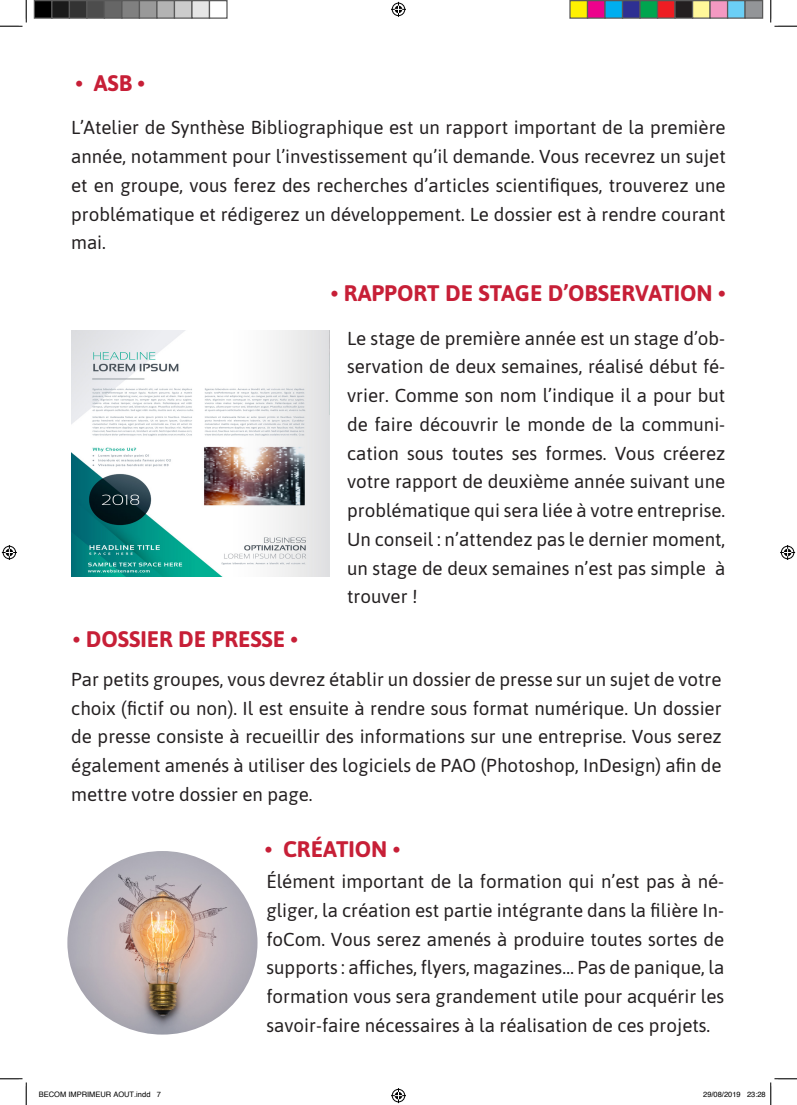
<style>
.page{position:relative;width:797px;height:1105px;background:#fff}
.page>*{position:absolute;margin:0;border:0;box-sizing:border-box;transform-origin:0 0}
.t1{font:700 22.5px "Asap";color:#c71f37}
.t2{font:18.75px/28.8px "Asap";color:#231f20;text-align:justify}
.t3{font:7.5px "Helvetica";color:#000}
</style>
<div class="page">
<img style="left:67px;top:851px;width:190px;height:183px">
<img style="left:71px;top:331px;width:259px;height:245px">
<svg style="left:0;top:0;width:27px;height:27px"></svg>
<svg style="left:0;top:1078px;width:27px;height:27px"></svg>
<svg style="left:770px;top:0;width:27px;height:27px"></svg>
<svg style="left:391px;top:2px;width:15px;height:15px"></svg>
<svg style="left:391px;top:1088px;width:15px;height:15px"></svg>
<svg style="left:2px;top:545px;width:15px;height:15px"></svg>
<svg style="left:780px;top:545px;width:15px;height:15px"></svg>
<div style="left:34px;top:1px;width:18px;height:17px;background:#000"></div>
<div style="left:34px;top:0;width:18px;height:19px;border:1px solid #595959"></div>
<div style="left:52px;top:1px;width:17px;height:17px;background:#1a1a1a"></div>
<div style="left:51px;top:0;width:19px;height:19px;border:1px solid #595959"></div>
<div style="left:69px;top:1px;width:18px;height:17px;background:#333"></div>
<div style="left:69px;top:0;width:19px;height:19px;border:1px solid #595959"></div>
<div style="left:87px;top:1px;width:17px;height:17px;background:#4d4d4d"></div>
<div style="left:86px;top:0;width:19px;height:19px;border:1px solid #595959"></div>
<div style="left:104px;top:1px;width:18px;height:17px;background:#666"></div>
<div style="left:104px;top:0;width:18px;height:19px;border:1px solid #595959"></div>
<div style="left:122px;top:1px;width:17px;height:17px;background:#808080"></div>
<div style="left:121px;top:0;width:19px;height:19px;border:1px solid #595959"></div>
<div style="left:139px;top:1px;width:18px;height:17px;background:#999"></div>
<div style="left:139px;top:0;width:19px;height:19px;border:1px solid #595959"></div>
<div style="left:157px;top:1px;width:17px;height:17px;background:#b3b3b3"></div>
<div style="left:156px;top:0;width:19px;height:19px;border:1px solid #595959"></div>
<div style="left:174px;top:1px;width:18px;height:17px;background:#ccc"></div>
<div style="left:174px;top:0;width:18px;height:19px;border:1px solid #595959"></div>
<div style="left:192px;top:1px;width:17px;height:17px;background:#e6e6e6"></div>
<div style="left:191px;top:0;width:19px;height:19px;border:1px solid #595959"></div>
<div style="left:209px;top:0;width:19px;height:19px;border:1px solid #595959"></div>
<div style="left:570px;top:1px;width:17px;height:17px;background:#fff101"></div>
<div style="left:569px;top:0;width:19px;height:19px;border:1px solid #595959"></div>
<div style="left:587px;top:1px;width:18px;height:17px;background:#ed028c"></div>
<div style="left:587px;top:0;width:18px;height:19px;border:1px solid #595959"></div>
<div style="left:605px;top:1px;width:17px;height:17px;background:#00aeef"></div>
<div style="left:604px;top:0;width:19px;height:19px;border:1px solid #595959"></div>
<div style="left:622px;top:1px;width:18px;height:17px;background:#2e3092"></div>
<div style="left:622px;top:0;width:18px;height:19px;border:1px solid #595959"></div>
<div style="left:640px;top:1px;width:17px;height:17px;background:#00a54f"></div>
<div style="left:639px;top:0;width:19px;height:19px;border:1px solid #595959"></div>
<div style="left:657px;top:1px;width:18px;height:17px;background:#ee1d23"></div>
<div style="left:657px;top:0;width:18px;height:19px;border:1px solid #595959"></div>
<div style="left:675px;top:1px;width:17px;height:17px;background:#231f20"></div>
<div style="left:674px;top:0;width:19px;height:19px;border:1px solid #595959"></div>
<div style="left:692px;top:1px;width:18px;height:17px;background:#fff79a"></div>
<div style="left:692px;top:0;width:18px;height:19px;border:1px solid #595959"></div>
<div style="left:710px;top:1px;width:17px;height:17px;background:#f499c2"></div>
<div style="left:709px;top:0;width:19px;height:19px;border:1px solid #595959"></div>
<div style="left:727px;top:1px;width:18px;height:17px;background:#6bcff6"></div>
<div style="left:727px;top:0;width:18px;height:19px;border:1px solid #595959"></div>
<div style="left:745px;top:1px;width:17px;height:17px;background:#939598"></div>
<div style="left:744px;top:0;width:19px;height:19px;border:1px solid #595959"></div>
<svg style="left:770px;top:1078px;width:27px;height:27px"></svg>
<p class="t1" style="left:75px;top:67px;width:71px">• ASB •</p>
<p class="t2" style="left:71px;top:112px;width:656px">L’Atelier de Synthèse Bibliographique est un rapport important de la première année, notamment pour l’investissement qu’il demande. Vous recevrez un sujet et en groupe, vous ferez des recherches d’articles scientifiques, trouverez une problématique et rédigerez un développement. Le dossier est à rendre courant mai.</p>
<p class="t1" style="left:331px;top:277px;width:396px">• RAPPORT DE STAGE D’OBSERVATION •</p>
<p class="t2" style="left:347px;top:323px;width:380px">Le stage de première année est un stage d’ob&shy;servation de deux semaines, réalisé début fé&shy;vrier. Comme son nom l’indique il a pour but de faire découvrir le monde de la communi&shy;cation sous toutes ses formes. Vous créerez votre rapport de deuxième année suivant une problématique qui sera liée à votre entreprise.<br>Un conseil : n’attendez pas le dernier moment, un stage de deux semaines n’est pas simple à trouver !</p>
<p class="t1" style="left:73px;top:624px;width:227px">• DOSSIER DE PRESSE •</p>
<p class="t2" style="left:71px;top:664px;width:652px">Par petits groupes, vous devrez établir un dossier de presse sur un sujet de votre choix (fictif ou non). Il est ensuite à rendre sous format numérique. Un dossier de presse consiste à recueillir des informations sur une entreprise. Vous serez également amenés à utiliser des logiciels de PAO (Photoshop, InDesign) afin de mettre votre dossier en page.</p>
<p class="t1" style="left:265px;top:833px;width:137px">• CRÉATION •</p>
<p class="t2" style="left:266px;top:866px;width:459px">Élément important de la formation qui n’est pas à né&shy;gliger, la création est partie intégrante dans la filière In&shy;foCom. Vous serez amenés à produire toutes sortes de supports : affiches, flyers, magazines… Pas de panique, la formation vous sera grandement utile pour acquérir les savoir-faire nécessaires à la réalisation de ces projets.</p>
<p class="t3" style="left:39px;top:1089px;width:124px">BECOM IMPRIMEUR AOUT.indd 7</p>
<p class="t3" style="left:703px;top:1089px;width:64px">29/08/2019 23:28</p>
</div>
